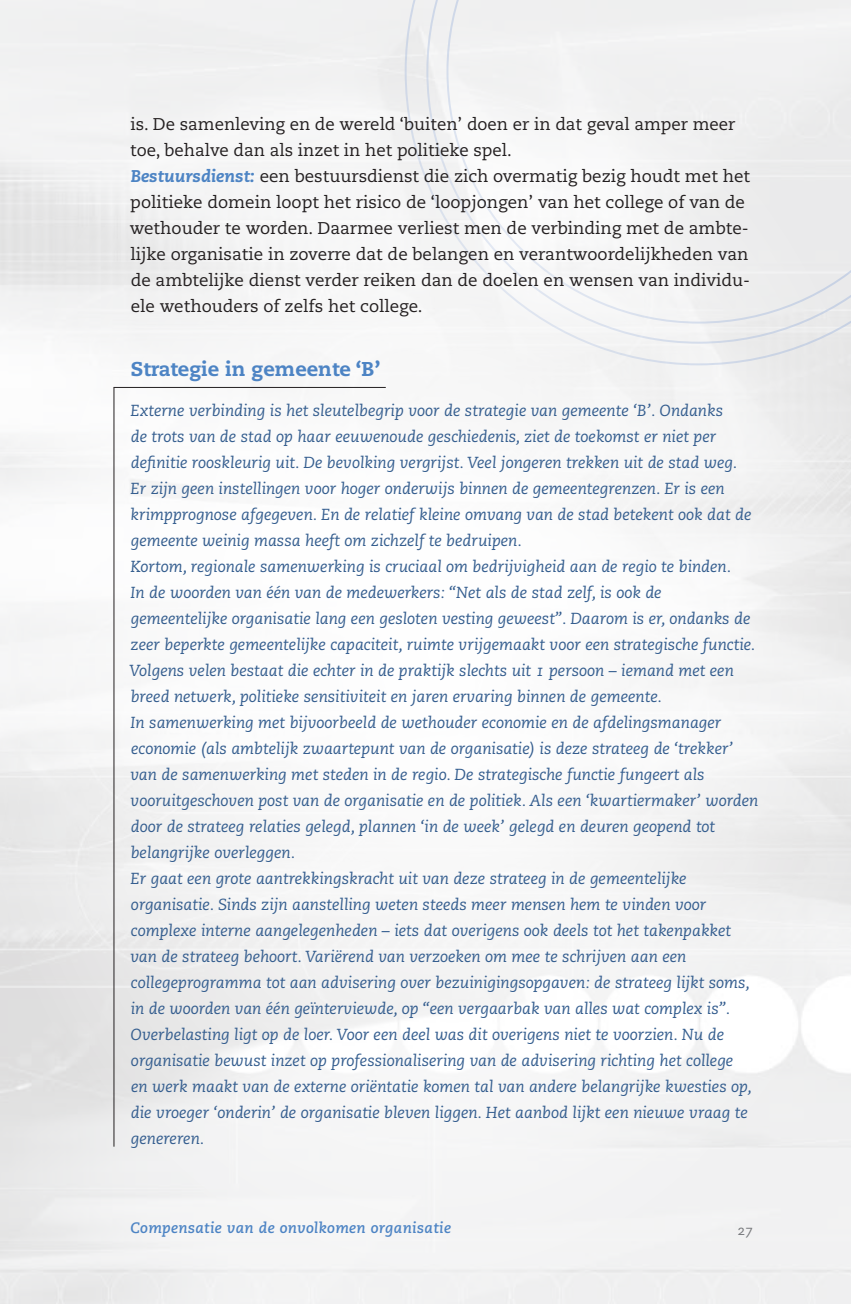
<style>
.page{position:relative;width:851px;height:1304px;background:#fff}
.page>*{position:absolute;margin:0;border:0;box-sizing:border-box;transform-origin:0 0}
.t1{font:20px "Caecilia Heavy Os F";color:#4d84c4}
.List_Paragraph{font:17px/26px "Caecilia Roman Os F";color:#231f20}
.Normal_wrd_1{font:16px/26px "Caecilia Italic Os F";color:#355e8f}
.kopjes_inhoudsopg{font:15px "Caecilia Bold Italic Os F";letter-spacing:.02em;color:#4d84c4}
.t2{font:14px "Caecilia Roman Os F";color:#76787b}
.s1{font-family:"Caecilia Heavy Italic Os F";color:#4d84c4}
</style>
<div class="page">
<div style="left:0;top:0;width:850px;height:1304px;background:#f5f5f5"></div>
<svg style="left:0;top:167px;width:43px;height:1137px;fill:#e9eaea"></svg>
<svg style="left:404px;top:0;width:446px;height:365px"></svg>
<hr style="left:113px;top:387px;width:273px;height:1px;background:#231f20">
<hr style="left:113px;top:388px;width:1px;height:759px;background:#231f20">
<p class="List_Paragraph" style="left:130px;top:111px;width:606px">is. De samenleving en de wereld ‘buiten’ doen er in dat geval amper meer toe, behalve dan als inzet in het politieke spel.</p>
<p class="List_Paragraph" style="left:130px;top:163px;width:622px"><span class="s1">Bestuursdienst:</span> een bestuursdienst die zich overmatig bezig houdt met het politieke domein loopt het risico de ‘loopjongen’ van het college of van de wethouder te worden. Daarmee verliest men de verbinding met de ambte&shy;lijke organisatie in zoverre dat de belangen en verantwoordelijkheden van de ambtelijke dienst verder reiken dan de doelen en wensen van individu&shy;ele wethouders of zelfs het college.</p>
<p class="t1" style="left:131px;top:357px;width:251px">Strategie in gemeente ‘B’</p>
<p class="Normal_wrd_1" style="left:129px;top:398px;width:627px">Externe verbinding is het sleutelbegrip voor de strategie van gemeente ‘B’. Ondanks<br>de trots van de stad op haar eeuwenoude geschiedenis, ziet de toekomst er niet per definitie rooskleurig uit. De bevolking vergrijst. Veel jongeren trekken uit de stad weg.<br>Er zijn geen instellingen voor hoger onderwijs binnen de gemeentegrenzen. Er is een krimpprognose afgegeven. En de relatief kleine omvang van de stad betekent ook dat de gemeente weinig massa heeft om zichzelf te bedruipen.<br>Kortom, regionale samenwerking is cruciaal om bedrijvigheid aan de regio te binden.<br>In de woorden van één van de medewerkers: “Net als de stad zelf, is ook de gemeentelijke organisatie lang een gesloten vesting geweest”. Daarom is er, ondanks de zeer beperkte gemeentelijke capaciteit, ruimte vrijgemaakt voor een strategische functie.<br>Volgens velen bestaat die echter in de praktijk slechts uit 1 persoon – iemand met een breed netwerk, politieke sensitiviteit en jaren ervaring binnen de gemeente.</p>
<p class="Normal_wrd_1" style="left:130px;top:710px;width:629px">In samenwerking met bijvoorbeeld de wethouder economie en de afdelingsmanager economie (als ambtelijk zwaartepunt van de organisatie) is deze strateeg de ‘trekker’ van de samenwerking met steden in de regio. De strategische functie fungeert als vooruitgeschoven post van de organisatie en de politiek. Als een ‘kwartiermaker’ worden door de strateeg relaties gelegd, plannen ‘in de week’ gelegd en deuren geopend tot belangrijke overleggen.</p>
<p class="Normal_wrd_1" style="left:130px;top:866px;width:620px">Er gaat een grote aantrekkingskracht uit van deze strateeg in de gemeentelijke organisatie. Sinds zijn aanstelling weten steeds meer mensen hem te vinden voor complexe interne aangelegenheden – iets dat overigens ook deels tot het takenpakket van de strateeg behoort. Variërend van verzoeken om mee te schrijven aan een collegeprogramma tot aan advisering over bezuinigingsopgaven: de strateeg lijkt soms, in de woorden van één geïnterviewde, op “een vergaarbak van alles wat complex is”.</p>
<p class="Normal_wrd_1" style="left:130px;top:1022px;width:623px">Overbelasting ligt op de loer. Voor een deel was dit overigens niet te voorzien. Nu de organisatie bewust inzet op professionalisering van de advisering richting het college en werk maakt van de externe oriëntatie komen tal van andere belangrijke kwesties op, die vroeger ‘onderin’ de organisatie bleven liggen. Het aanbod lijkt een nieuwe vraag te genereren.</p>
<p class="kopjes_inhoudsopg" style="left:130px;top:1219px;width:322px">Compensatie van de onvolkomen organisatie</p>
<p class="t2" style="left:737px;top:1222px;width:17px">27</p>
</div>
